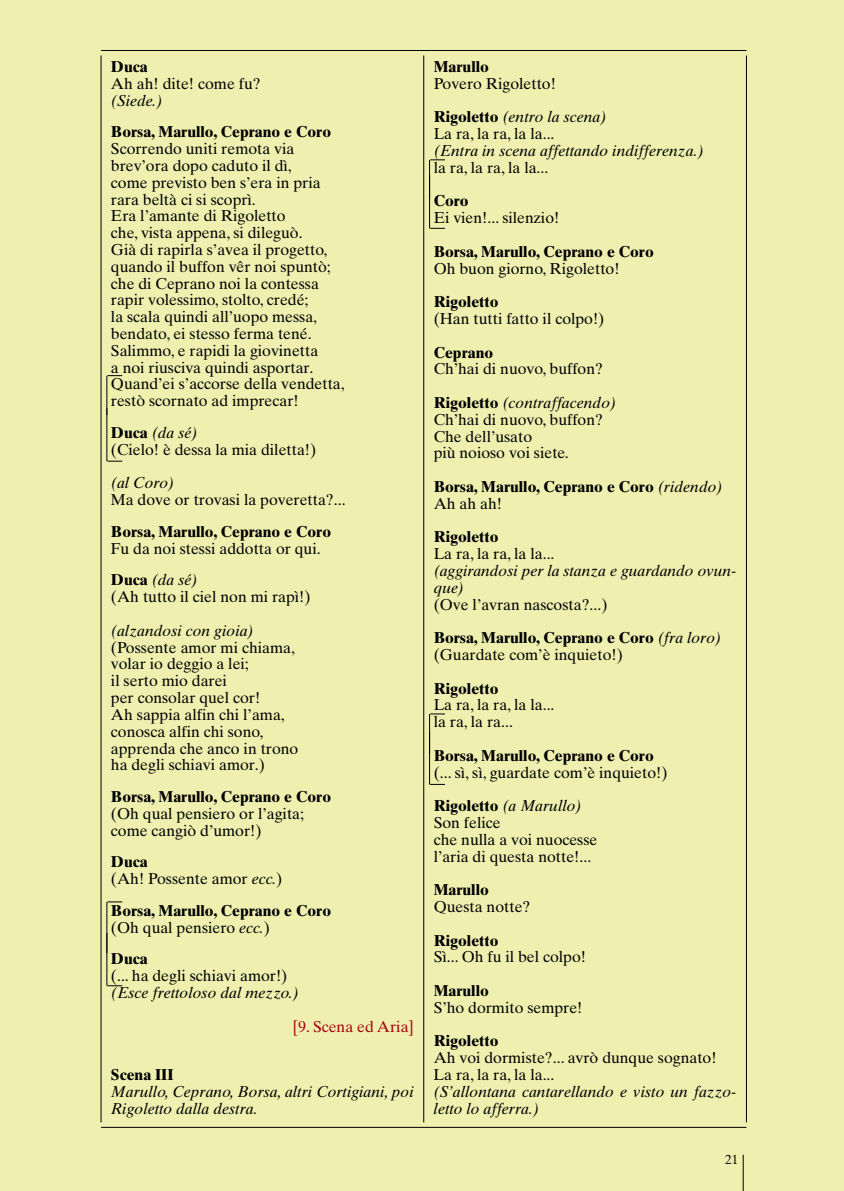
<style>
.page{position:relative;width:844px;height:1191px;background:#fff}
.page>*{position:absolute;margin:0;border:0;box-sizing:border-box;transform-origin:0 0}
.t1{font:15.75px/16.8px "Times Ten";color:#000}
.t2{font:700 15.75px/16.8px "Times Ten";color:#000}
.t3{font:italic 15.75px/16.8px "Times Ten";color:#000}
.t4{font:15.75px "Times Ten";color:#a80011}
.t5{font:13.12px "Times Ten";color:#000}
.s1{font-weight:700}
.s2{font-style:italic}
.s3{font-weight:400}
.s4{font-weight:400;font-style:italic}
</style>
<div class="page">
<div style="left:0;top:0;width:843px;height:1191px;background:#efefb0"></div>
<hr style="left:742px;top:1154px;width:1px;height:37px;background:#000">
<svg style="left:107px;top:375px;width:15px;height:1px"></svg>
<hr style="left:106px;top:376px;width:1px;height:39px;background:#000">
<svg style="left:107px;top:461px;width:15px;height:1px"></svg>
<hr style="left:106px;top:408px;width:1px;height:53px;background:#000">
<svg style="left:107px;top:901px;width:15px;height:1px"></svg>
<hr style="left:106px;top:902px;width:1px;height:51px;background:#000">
<svg style="left:107px;top:985px;width:15px;height:1px"></svg>
<hr style="left:106px;top:933px;width:1px;height:52px;background:#000">
<svg style="left:430px;top:159px;width:15px;height:1px"></svg>
<hr style="left:429px;top:160px;width:1px;height:39px;background:#000">
<svg style="left:430px;top:228px;width:15px;height:1px"></svg>
<hr style="left:429px;top:175px;width:1px;height:53px;background:#000">
<svg style="left:430px;top:713px;width:15px;height:1px"></svg>
<hr style="left:429px;top:714px;width:1px;height:39px;background:#000">
<svg style="left:430px;top:784px;width:15px;height:1px"></svg>
<hr style="left:429px;top:731px;width:1px;height:53px;background:#000">
<hr style="left:423px;top:55px;width:1px;height:1067px;background:#000">
<hr style="left:101px;top:1127px;width:645px;height:1px;background:#000">
<hr style="left:101px;top:50px;width:645px;height:1px;background:#000">
<hr style="left:745px;top:55px;width:1px;height:1067px;background:#000">
<hr style="left:101px;top:55px;width:1px;height:1067px;background:#000">
<p class="t2" style="left:111px;top:60px;width:38px">Duca</p>
<p class="t1" style="left:111px;top:77px;width:151px">Ah ah! dite! come fu?</p>
<p class="t3" style="left:111px;top:93px;width:53px">(Siede.)</p>
<p class="t2" style="left:111px;top:125px;width:222px">Borsa, Marullo, Ceprano e Coro</p>
<p class="t1" style="left:111px;top:142px;width:235px">Scorrendo uniti remota via brev’ora dopo caduto il dì,<br>come previsto ben s’era in pria rara beltà ci si scoprì.<br>Era l’amante di Rigoletto<br>che, vista appena, si dileguò.<br>Già di rapirla s’avea il progetto, quando il buffon vêr noi spuntò; che di Ceprano noi la contessa rapir volessimo, stolto, credé;<br>la scala quindi all’uopo messa, bendato, ei stesso ferma tené.<br>Salimmo, e rapidi la giovinetta<br>a noi riusciva quindi asportar.<br>Quand’ei s’accorse della vendetta, restò scornato ad imprecar!</p>
<p class="t1" style="left:111px;top:426px;width:207px"><span class="s1">Duca</span> <span class="s2">(da sé)<br></span>(Cielo! è dessa la mia diletta!)</p>
<p class="t3" style="left:111px;top:476px;width:65px">(al Coro)</p>
<p class="t1" style="left:111px;top:493px;width:236px">Ma dove or trovasi la poveretta?...</p>
<p class="t2" style="left:111px;top:525px;width:222px">Borsa, Marullo, Ceprano e Coro</p>
<p class="t1" style="left:111px;top:534px;width:211px;line-height:31.7px">Fu da noi stessi addotta or qui.<br><span class="s1">Duca</span> <span class="s2">(da sé)</span></p>
<p class="t1" style="left:111px;top:590px;width:201px">(Ah tutto il ciel non mi rapì!)</p>
<p class="t3" style="left:111px;top:623px;width:144px">(alzandosi con gioia)</p>
<p class="t1" style="left:111px;top:640px;width:189px">(Possente amor mi chiama, volar io deggio a lei;<br>il serto mio darei<br>per consolar quel cor!<br>Ah sappia alfin chi l’ama, conosca alfin chi sono, apprenda che anco in trono ha degli schiavi amor.)</p>
<p class="t2" style="left:111px;top:790px;width:222px">Borsa, Marullo, Ceprano e Coro</p>
<p class="t1" style="left:111px;top:806px;width:194px">(Oh qual pensiero or l’agita; come cangiò d’umor!)</p>
<p class="t1" style="left:111px;top:855px;width:173px"><span class="s1">Duca<br></span>(Ah! Possente amor <span class="s2">ecc.</span>)</p>
<p class="t2" style="left:111px;top:904px;width:222px">Borsa, Marullo, Ceprano e Coro <span class="s3">(Oh qual pensiero</span> <span class="s4">ecc.</span><span class="s3">)</span></p>
<p class="t2" style="left:111px;top:952px;width:38px">Duca</p>
<p class="t1" style="left:111px;top:969px;width:178px">(... ha degli schiavi amor!)</p>
<p class="t3" style="left:111px;top:985px;width:189px">(Esce frettoloso dal mezzo.)</p>
<p class="t4" style="left:293px;top:1020px;width:122px">[9. Scena ed Aria]</p>
<p class="t2" style="left:111px;top:1068px;width:64px">Scena III</p>
<p class="t3" style="left:111px;top:1084px;width:304px">Marullo, Ceprano, Borsa, altri Cortigiani, poi<br>Rigoletto dalla destra.</p>
<p class="t2" style="left:433px;top:60px;width:57px">Marullo</p>
<p class="t1" style="left:433px;top:68px;width:174px;line-height:33.6px">Povero Rigoletto!<br><span class="s1">Rigoletto</span> <span class="s2">(entro la scena)</span></p>
<p class="t1" style="left:433px;top:127px;width:122px">La ra, la ra, la la...</p>
<p class="t3" style="left:433px;top:144px;width:271px">(Entra in scena affettando indifferenza.)</p>
<p class="t1" style="left:433px;top:161px;width:116px">la ra, la ra, la la...</p>
<p class="t2" style="left:433px;top:194px;width:37px">Coro</p>
<p class="t1" style="left:433px;top:211px;width:127px">Ei vien!... silenzio!</p>
<p class="t2" style="left:433px;top:245px;width:222px">Borsa, Marullo, Ceprano e Coro</p>
<p class="t1" style="left:433px;top:261px;width:187px">Oh buon giorno, Rigoletto!</p>
<p class="t2" style="left:433px;top:295px;width:66px">Rigoletto</p>
<p class="t1" style="left:433px;top:312px;width:172px">(Han tutti fatto il colpo!)</p>
<p class="t2" style="left:433px;top:345px;width:61px">Ceprano</p>
<p class="t1" style="left:433px;top:354px;width:184px;line-height:33.6px">Ch’hai di nuovo, buffon?<br><span class="s1">Rigoletto</span> <span class="s2">(contraffacendo)</span></p>
<p class="t1" style="left:433px;top:412px;width:171px">Ch’hai di nuovo, buffon?<br>Che dell’usato<br>più noioso voi siete.</p>
<p class="t2" style="left:433px;top:480px;width:290px">Borsa, Marullo, Ceprano e Coro <span class="s4">(ridendo)<br></span><span class="s3">Ah ah ah!</span></p>
<p class="t2" style="left:433px;top:530px;width:66px">Rigoletto</p>
<p class="t1" style="left:433px;top:547px;width:122px">La ra, la ra, la la...</p>
<p class="t3" style="left:433px;top:563px;width:304px">(aggirandosi per la stanza e guardando ovun&shy;que)</p>
<p class="t2" style="left:433px;top:589px;width:289px;line-height:33.6px"><span class="s3">(Ove l’avran nascosta?...)<br></span>Borsa, Marullo, Ceprano e Coro <span class="s4">(fra loro)</span></p>
<p class="t1" style="left:433px;top:648px;width:191px">(Guardate com’è inquieto!)</p>
<p class="t2" style="left:433px;top:681px;width:66px">Rigoletto</p>
<p class="t1" style="left:433px;top:698px;width:122px">La ra, la ra, la la... la ra, la ra...</p>
<p class="t2" style="left:433px;top:749px;width:222px">Borsa, Marullo, Ceprano e Coro</p>
<p class="t1" style="left:433px;top:757px;width:235px;line-height:33.6px">(... sì, sì, guardate com’è inquieto!)<br><span class="s1">Rigoletto</span> <span class="s2">(a Marullo)</span></p>
<p class="t1" style="left:433px;top:816px;width:165px">Son felice<br>che nulla a voi nuocesse l’aria di questa notte!...</p>
<p class="t2" style="left:433px;top:883px;width:57px">Marullo</p>
<p class="t1" style="left:433px;top:900px;width:98px">Questa notte?</p>
<p class="t2" style="left:433px;top:933px;width:66px">Rigoletto</p>
<p class="t1" style="left:433px;top:950px;width:154px">Sì... Oh fu il bel colpo!</p>
<p class="t2" style="left:433px;top:984px;width:57px">Marullo</p>
<p class="t1" style="left:433px;top:1000px;width:150px">S’ho dormito sempre!</p>
<p class="t2" style="left:433px;top:1034px;width:66px">Rigoletto</p>
<p class="t1" style="left:433px;top:1051px;width:284px">Ah voi dormiste?... avrò dunque sognato!<br>La ra, la ra, la la...</p>
<p class="t3" style="left:433px;top:1084px;width:304px">(S’allontana cantarellando e visto un fazzo&shy;letto lo afferra.)</p>
<p class="t5" style="left:725px;top:1154px;width:15px">21</p>
</div>
